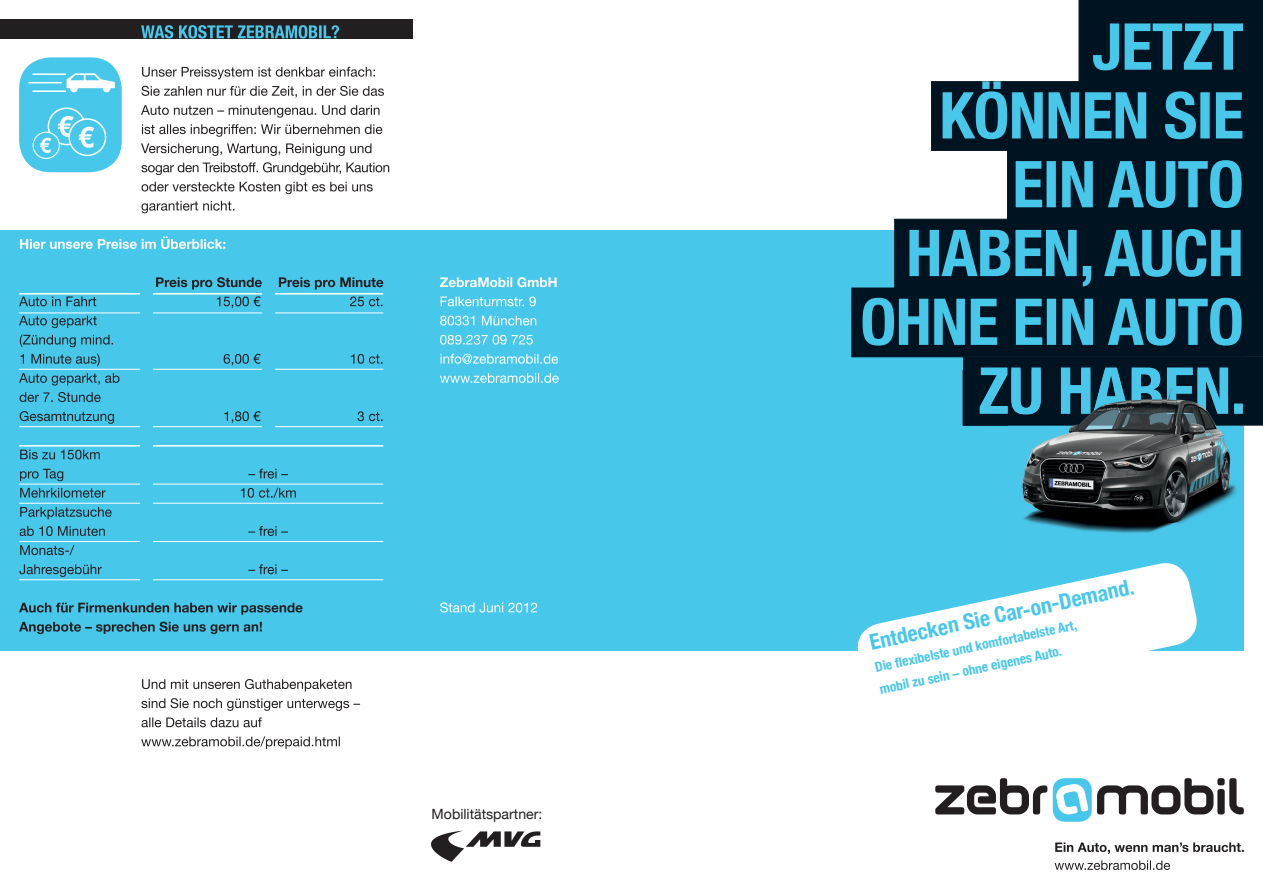
<style>
.page{position:relative;width:1263px;height:893px;background:#fff}
.page>*{position:absolute;margin:0;border:0;box-sizing:border-box;transform-origin:0 0}
.t1{font:700 condensed 21.75px "Helvetica Neue";color:#47c7ea}
.t2{font:14.1px "Helvetica Neue";color:#231f20}
.t3{font:700 condensed 13.5px/22.5px "Helvetica Neue";color:#47c7ea}
</style>
<div class="page">
<svg style="left:935px;top:778px;width:309px;height:44px"></svg>
<svg style="left:1054px;top:842px;width:190px;height:28px"></svg>
<img style="left:432px;top:831px;width:109px;height:30px">
<div style="left:0;top:230px;width:1244px;height:421px;background:#47c7ea"></div>
<div style="left:962px;top:357px;width:301px;height:69px;background:#001320"></div>
<svg style="left:980px;top:367px;width:249px;height:3px"></svg>
<svg style="left:851px;top:0;width:412px;height:357px"></svg>
<img style="left:1022px;top:426px;width:215px;height:107px">
<img style="left:962px;top:370px;width:301px;height:56px">
<img style="left:980px;top:370px;width:263px;height:44px">
<svg style="left:857px;top:563px;width:340px;height:88px;fill:#fff"></svg>
<svg style="left:19px;top:622px;width:243px;height:12px"></svg>
<svg style="left:19px;top:603px;width:284px;height:12px"></svg>
<svg style="left:19px;top:564px;width:269px;height:13px"></svg>
<svg style="left:20px;top:545px;width:54px;height:10px"></svg>
<svg style="left:20px;top:526px;width:268px;height:10px"></svg>
<svg style="left:20px;top:507px;width:92px;height:12px"></svg>
<svg style="left:20px;top:488px;width:276px;height:10px"></svg>
<svg style="left:20px;top:469px;width:268px;height:12px"></svg>
<svg style="left:20px;top:450px;width:80px;height:9px"></svg>
<svg style="left:20px;top:411px;width:362px;height:13px"></svg>
<svg style="left:20px;top:392px;width:81px;height:10px"></svg>
<svg style="left:19px;top:373px;width:100px;height:12px"></svg>
<svg style="left:20px;top:354px;width:362px;height:12px"></svg>
<svg style="left:20px;top:335px;width:93px;height:12px"></svg>
<svg style="left:19px;top:316px;width:78px;height:12px"></svg>
<svg style="left:19px;top:296px;width:363px;height:12px"></svg>
<svg style="left:156px;top:277px;width:227px;height:12px"></svg>
<svg style="left:20px;top:236px;width:205px;height:13px"></svg>
<hr style="left:19px;top:313px;width:364px;height:1px;background:#fff">
<hr style="left:19px;top:369px;width:364px;height:1px;background:#fff">
<hr style="left:19px;top:426px;width:364px;height:1px;background:#fff">
<hr style="left:19px;top:484px;width:364px;height:1px;background:#fff">
<hr style="left:19px;top:503px;width:364px;height:1px;background:#fff">
<hr style="left:19px;top:541px;width:364px;height:1px;background:#fff">
<hr style="left:19px;top:579px;width:364px;height:1px;background:#fff">
<hr style="left:19px;top:293px;width:364px;height:2px;background:#fff">
<div style="left:262px;top:285px;width:12px;height:151px;background:#47c7ea"></div>
<div style="left:19px;top:57px;width:103px;height:115px;background:#47c7ea;border-radius:31px"></div>
<svg style="left:67px;top:73px;width:48px;height:19px"></svg>
<hr style="left:33px;top:73px;width:33px;height:2px;background:#fff">
<hr style="left:28px;top:82px;width:34px;height:1px;background:#fff">
<hr style="left:33px;top:90px;width:33px;height:2px;background:#fff">
<svg style="left:48px;top:108px;width:37px;height:37px"></svg>
<div style="left:48px;top:107px;width:37px;height:38px;border:2px solid #fff;border-radius:50%"></div>
<div style="left:68px;top:118px;width:38px;height:38px;border:2px solid #fff;border-radius:50%"></div>
<svg style="left:58px;top:116px;width:36px;height:32px"></svg>
<div style="left:33px;top:132px;width:26px;height:26px;background:#47c7ea;border-radius:50%"></div>
<div style="left:33px;top:132px;width:27px;height:27px;border:1px solid #fff;border-radius:50%"></div>
<svg style="left:40px;top:138px;width:11px;height:15px"></svg>
<svg style="left:440px;top:602px;width:97px;height:11px"></svg>
<svg style="left:440px;top:373px;width:119px;height:10px"></svg>
<svg style="left:440px;top:354px;width:118px;height:10px"></svg>
<svg style="left:440px;top:335px;width:93px;height:10px"></svg>
<svg style="left:440px;top:316px;width:96px;height:9px"></svg>
<svg style="left:441px;top:297px;width:95px;height:9px"></svg>
<svg style="left:440px;top:277px;width:117px;height:10px"></svg>
<div style="left:0;top:19px;width:412px;height:19px;background:#231f20"></div>
<svg style="left:141px;top:736px;width:199px;height:13px"></svg>
<svg style="left:142px;top:717px;width:120px;height:10px"></svg>
<svg style="left:141px;top:698px;width:219px;height:13px"></svg>
<svg style="left:142px;top:679px;width:209px;height:12px"></svg>
<svg style="left:142px;top:201px;width:92px;height:12px"></svg>
<svg style="left:142px;top:182px;width:231px;height:12px"></svg>
<svg style="left:141px;top:162px;width:248px;height:13px"></svg>
<svg style="left:141px;top:143px;width:230px;height:13px"></svg>
<svg style="left:142px;top:124px;width:240px;height:13px"></svg>
<svg style="left:141px;top:105px;width:238px;height:13px"></svg>
<svg style="left:142px;top:86px;width:242px;height:12px"></svg>
<svg style="left:142px;top:67px;width:233px;height:12px"></svg>
<svg style="left:141px;top:25px;width:198px;height:13px"></svg>
<hr style="left:19px;top:445px;width:364px;height:2px;background:#fff">
<div style="left:140px;top:285px;width:13px;height:302px;background:#47c7ea"></div>
<p class="t2" style="left:432px;top:806px;width:112px">Mobilitätspartner:</p>
<h1 class="t1" style="left:867px;top:629px;width:272px;rotate:-12deg">Entdecken Sie Car-on-Demand.</h1>
<p class="t3" style="left:873px;top:656px;width:208px;rotate:-12deg">Die fl exibelste und komfortabelste Art, mobil zu sein – ohne eigenes Auto.</p>
</div>
